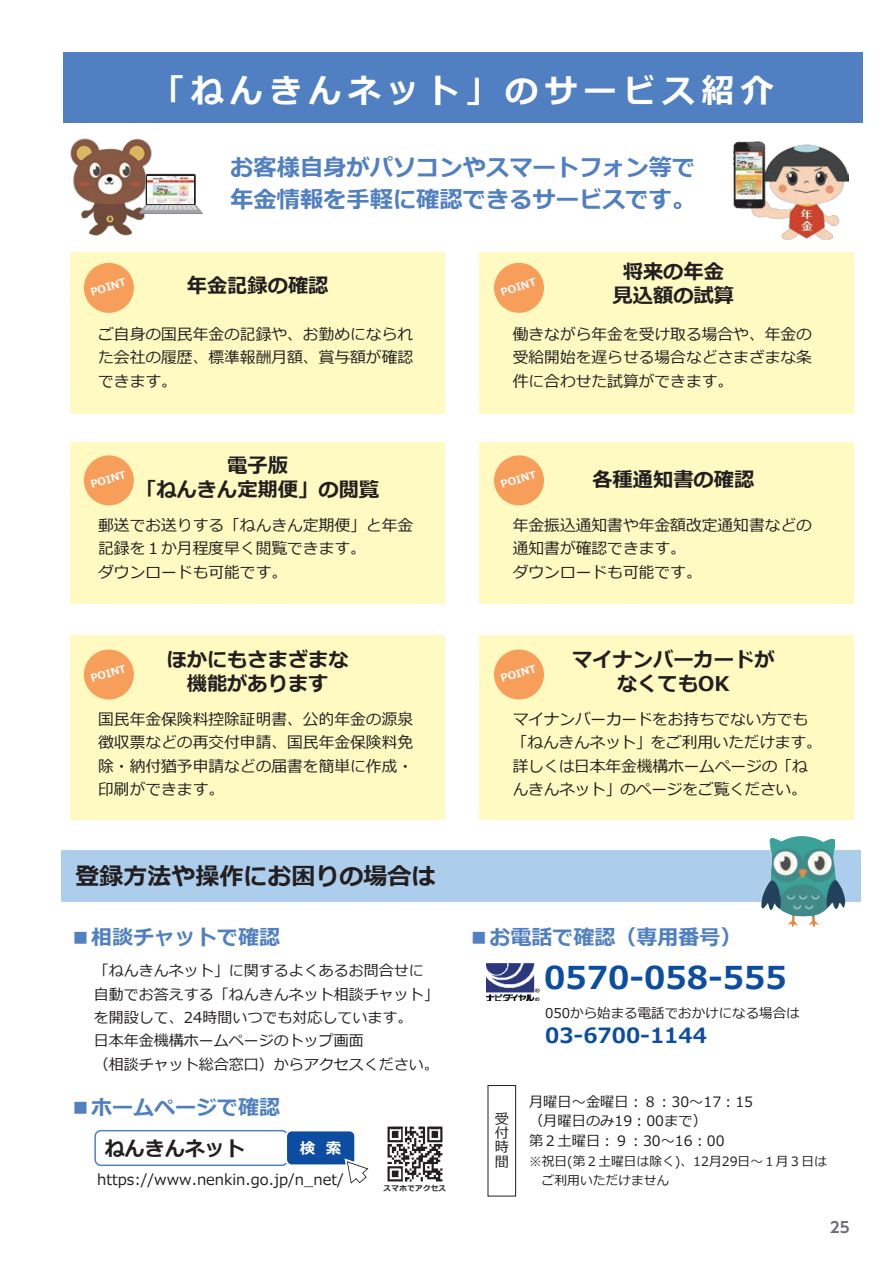
<style>
.page{position:relative;width:893px;height:1263px;background:#fff}
.page>*{position:absolute;margin:0;border:0;box-sizing:border-box;transform-origin:0 0}
.t1{font:700 33px "Meiryo";letter-spacing:.19em;color:#fff}
.t2{font:700 31.5px "Meiryo";color:#0d4da1}
.t3{font:700 24px "Meiryo";color:#231f20}
.t4{font:700 23.25px/32.4px "Meiryo";color:#5080c1}
.t5{font:700 21px "Meiryo";color:#5080c1}
.t6{font:700 21px "Meiryo";color:#0d4da1}
.t7{font:700 20.25px/24px "Meiryo";color:#231f20;text-align:center}
.t8{font:700 20.1px "Meiryo";color:#231f20}
.t9{font:15.75px/23.4px "Meiryo";color:#231f20;text-align:justify}
.t10{font:700 15.6px "Meiryo UI";color:#fff}
.t11{font:15px/23.4px "Meiryo";color:#231f20}
.t12{font:700 15px "UD Shin Go Pr 6 N De";color:#6c6d70}
.t13{font:14.25px/14.2px "Meiryo";color:#231f20}
.t14{font:13.5px "Meiryo";color:#231f20}
.t15{font:12.75px/19.6px "Meiryo";color:#231f20}
.t16{font:700 10.5px "Meiryo";color:#fff}
.t17{font:700 7.5px "Meiryo";letter-spacing:.06em;color:#231f20}
</style>
<div class="page">
<div style="left:70px;top:635px;width:374px;height:184px;background:#fffac1"></div>
<div style="left:479px;top:635px;width:374px;height:184px;background:#fffac1"></div>
<div style="left:84px;top:649px;width:50px;height:50px;background:#f89e5b;border-radius:50%"></div>
<div style="left:61px;top:850px;width:800px;height:51px;background:#accdeb"></div>
<div style="left:63px;top:53px;width:799px;height:70px;background:#5080c1"></div>
<div style="left:70px;top:252px;width:374px;height:161px;background:#fffac1"></div>
<div style="left:479px;top:252px;width:374px;height:161px;background:#fffac1"></div>
<div style="left:70px;top:442px;width:374px;height:161px;background:#fffac1"></div>
<div style="left:479px;top:442px;width:374px;height:161px;background:#fffac1"></div>
<img style="left:734px;top:142px;width:114px;height:98px">
<img style="left:486px;top:963px;width:53px;height:37px">
<img style="left:71px;top:138px;width:80px;height:97px">
<img style="left:761px;top:836px;width:84px;height:91px">
<div style="left:94px;top:1130px;width:194px;height:36px;border:2px solid #5080c1;border-radius:6px"></div>
<svg style="left:285px;top:1130px;width:84px;height:54px"></svg>
<img style="left:387px;top:1126px;width:56px;height:56px">
<div style="left:488px;top:1085px;width:28px;height:111px;border:1px solid #231f20"></div>
<div style="left:84px;top:455px;width:50px;height:50px;background:#f89e5b;border-radius:50%"></div>
<div style="left:84px;top:263px;width:50px;height:50px;background:#f89e5b;border-radius:50%"></div>
<div style="left:494px;top:649px;width:50px;height:50px;background:#f89e5b;border-radius:50%"></div>
<div style="left:494px;top:455px;width:50px;height:50px;background:#f89e5b;border-radius:50%"></div>
<div style="left:494px;top:263px;width:50px;height:50px;background:#f89e5b;border-radius:50%"></div>
<svg style="left:139px;top:174px;width:64px;height:40px"></svg>
<hr style="left:148px;top:176px;width:46px;height:1px;background:#a1a3a6">
<img style="left:148px;top:177px;width:46px;height:26px">
<h1 class="t1" style="left:152px;top:68px;width:624px">「ねんきんネット」のサービス紹介</h1>
<p class="t16" style="left:89px;top:285px;width:38px;rotate:-17deg">POINT</p>
<h3 class="t4" style="left:230px;top:152px;width:466px">お客様自身がパソコンやスマートフォン等で年金情報を手軽に確認できるサービスです。</h3>
<p class="t7" style="left:187px;top:275px;width:143px">年金記録の確認</p>
<p class="t16" style="left:499px;top:285px;width:38px;rotate:-17deg">POINT</p>
<p class="t7" style="left:613px;top:260px;width:123px">将来の年金見込額の試算</p>
<p class="t9" style="left:98px;top:323px;width:316px">ご自身の国民年金の記録や、お勤めになられた会社の履歴、標準報酬月額、賞与額が確認できます。</p>
<p class="t9" style="left:513px;top:323px;width:301px">働きながら年金を受け取る場合や、年金の受給開始を遅らせる場合などさまざまな条件に合わせた試算ができます。</p>
<p class="t16" style="left:89px;top:478px;width:38px;rotate:-17deg">POINT</p>
<p class="t7" style="left:136px;top:454px;width:244px">電子版<br>「ねんきん定期便」の閲覧</p>
<p class="t16" style="left:499px;top:478px;width:38px;rotate:-17deg">POINT</p>
<p class="t7" style="left:592px;top:469px;width:163px">各種通知書の確認</p>
<p class="t9" style="left:98px;top:514px;width:316px;text-align:left">郵送でお送りする「ねんきん定期便」と年金記録を１か月程度早く閲覧できます。<br>ダウンロードも可能です。</p>
<p class="t9" style="left:513px;top:514px;width:301px;text-align:left">年金振込通知書や年金額改定通知書などの通知書が確認できます。<br>ダウンロードも可能です。</p>
<p class="t16" style="left:89px;top:672px;width:38px;rotate:-17deg">POINT</p>
<p class="t7" style="left:167px;top:648px;width:184px">ほかにもさまざまな機能があります</p>
<p class="t7" style="left:572px;top:648px;width:204px">マイナンバーカードがなくてもOK</p>
<p class="t16" style="left:499px;top:672px;width:38px;rotate:-17deg">POINT</p>
<p class="t9" style="left:98px;top:708px;width:316px">国民年金保険料控除証明書、公的年金の源泉徴収票などの再交付申請、国民年金保険料免除・納付猶予申請などの届書を簡単に作成・印刷ができます。</p>
<p class="t9" style="left:512px;top:708px;width:312px;text-align:left">マイナンバーカードをお持ちでない方でも「ねんきんネット」をご利用いただけます。詳しくは日本年金機構ホームページの「ねんきんネット」のページをご覧ください。</p>
<h3 class="t3" style="left:76px;top:860px;width:361px">登録方法や操作にお困りの場合は</h3>
<h3 class="t5" style="left:70px;top:922px;width:211px">■相談チャットで確認</h3>
<p class="t11" style="left:94px;top:960px;width:346px">「ねんきんネット」に関するよくあるお問合せに自動でお答えする「ねんきんネット相談チャット」を開設して、24時間いつでも対応しています。<br>日本年金機構ホームページのトップ画面<br>（相談チャット総合窓口）からアクセスください。</p>
<h3 class="t5" style="left:70px;top:1093px;width:211px">■ホームページで確認</h3>
<p class="t8" style="left:105px;top:1134px;width:142px">ねんきんネット</p>
<p class="t10" style="left:300px;top:1137px;width:43px">検 索</p>
<p class="t11" style="left:97px;top:1169px;width:248px">https://www.nenkin.go.jp/n_net/</p>
<p class="t17" style="left:384px;top:1183px;width:64px">スマホでアクセス</p>
<h3 class="t5" style="left:469px;top:922px;width:274px">■お電話で確認（専用番号）</h3>
<h2 class="t2" style="left:544px;top:956px;width:244px">0570-058-555</h2>
<p class="t14" style="left:545px;top:1003px;width:256px">050から始まる電話でおかけになる場合は</p>
<p class="t13" style="left:495px;top:1112px;width:15px;text-align:justify">受付時間</p>
<h3 class="t6" style="left:545px;top:1021px;width:163px">03-6700-1144</h3>
<p class="t13" style="left:529px;top:1092px;width:226px;line-height:19.6px">月曜日～金曜日︓８︓30～17︓15（月曜日のみ19︓00まで）<br>第２土曜日︓９︓30～16︓00</p>
<p class="t15" style="left:529px;top:1152px;width:299px">※祝日(第２土曜日は除く)、12月29日～１月３日は　ご利用いただけません</p>
<p class="t12" style="left:830px;top:1214px;width:21px">25</p>
</div>
